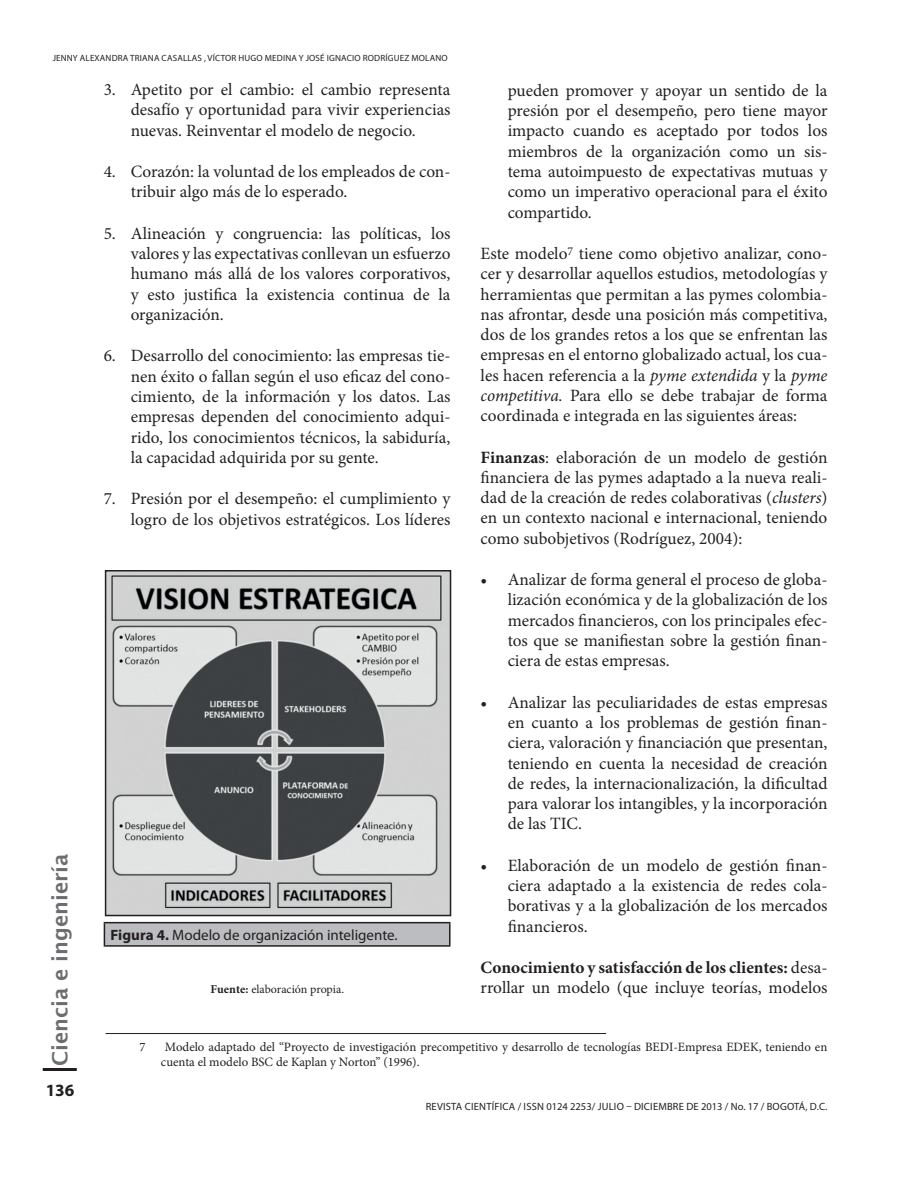
<style>
.page{position:relative;width:910px;height:1186px;background:#fff}
.page>*{position:absolute;margin:0;border:0;box-sizing:border-box;transform-origin:0 0}
.t1{font:600 21px "Lucida Sans";color:#6c6d70}
.TEXTO11{font:17.25px/20.2px "Minion Pro";color:#231f20;text-align:justify}
.t2{font:700 17.25px "Myriad Pro";color:#231f20}
._5TC{font:15px "Myriad Pro";color:#231f20}
.NOTA2{font:12.75px/15px "Minion Pro";color:#231f20}
.fuente_figura{font:12px "Minion Pro";letter-spacing:-.005em;color:#231f20}
.t3{font:10.5px "Myriad Pro";letter-spacing:.02em;color:#231f20}
.t4{font:9px "Myriad Pro";letter-spacing:.02em;color:#231f20}
.s1{font-weight:700}
.s2{font-style:italic}
</style>
<div class="page">
<div style="left:43px;top:1068px;width:34px;height:3px;border:2px solid #231f20"></div>
<img style="left:108px;top:573px;width:340px;height:340px">
<div style="left:105px;top:570px;width:346px;height:346px;border:2px solid #231f20"></div>
<div style="left:104px;top:922px;width:345px;height:24px;background:#bcbdc0"></div>
<hr style="left:104px;top:922px;width:346px;height:1px;background:#231f20">
<svg style="left:104px;top:923px;width:1px;height:22px"></svg>
<svg style="left:449px;top:923px;width:1px;height:22px"></svg>
<hr style="left:104px;top:945px;width:346px;height:1px;background:#231f20">
<hr style="left:105px;top:1033px;width:501px;height:1px;background:#231f20">
<p class="t4" style="left:53px;top:53px;width:396px">JENNY ALEXANDRA TRIANA CASALLAS , VÍCTOR HUGO MEDINA Y JOSÉ IGNACIO RODRÍGUEZ MOLANO</p>
<p class="t1" style="left:48px;top:1065px;width:214px;rotate:-90deg">Ciencia e ingeniería</p>
<p class="t2" style="left:46px;top:1078px;width:30px">136</p>
<p class="TEXTO11" style="left:131px;top:80px;width:321px;text-indent:-27px">3. Apetito por el cambio: el cambio representa desafío y oportunidad para vivir experiencias nuevas. Reinventar el modelo de negocio.</p>
<p class="TEXTO11" style="left:131px;top:162px;width:321px;text-indent:-27px">4. Corazón: la voluntad de los empleados de con&shy;tribuir algo más de lo esperado.</p>
<p class="TEXTO11" style="left:131px;top:223px;width:321px;text-indent:-27px">5. Alineación y congruencia: las políticas, los valores y las expectativas conllevan un esfuerzo humano más allá de los valores corporativos, y esto justifica la existencia continua de la organización.</p>
<p class="TEXTO11" style="left:131px;top:346px;width:321px;text-indent:-27px">6. Desarrollo del conocimiento: las empresas tie&shy;nen éxito o fallan según el uso eficaz del cono&shy;cimiento, de la información y los datos. Las empresas dependen del conocimiento adqui&shy;rido, los conocimientos técnicos, la sabiduría, la capacidad adquirida por su gente.</p>
<p class="TEXTO11" style="left:104px;top:489px;width:348px;text-align:right">7. Presión por el desempeño: el cumplimiento y logro de los objetivos estratégicos. Los líderes</p>
<p class="_5TC" style="left:110px;top:925px;width:289px"><span class="s1">Figura 4.</span> Modelo de organización inteligente.</p>
<p class="fuente_figura" style="left:210px;top:980px;width:135px"><span class="s1">Fuente:</span> elaboración propia.</p>
<p class="TEXTO11" style="left:507px;top:80px;width:321px">pueden promover y apoyar un sentido de la presión por el desempeño, pero tiene mayor impacto cuando es aceptado por todos los miembros de la organización como un sis&shy;tema autoimpuesto de expectativas mutuas y como un imperativo operacional para el éxito compartido.</p>
<p class="TEXTO11" style="left:480px;top:243px;width:348px">Este modelo<sup>7</sup> tiene como objetivo analizar, cono&shy;cer y desarrollar aquellos estudios, metodologías y herramientas que permitan a las pymes colombia&shy;nas afrontar, desde una posición más competitiva, dos de los grandes retos a los que se enfrentan las empresas en el entorno globalizado actual, los cua&shy;les hacen referencia a la <span class="s2">pyme extendida</span> y la <span class="s2">pyme competitiva.</span> Para ello se debe trabajar de forma coordinada e integrada en las siguientes áreas:</p>
<p class="TEXTO11" style="left:480px;top:447px;width:348px"><span class="s1">Finanzas</span>: elaboración de un modelo de gestión financiera de las pymes adaptado a la nueva reali&shy;dad de la creación de redes colaborativas (<span class="s2">clusters</span>) en un contexto nacional e internacional, teniendo como subobjetivos (Rodríguez, 2004):</p>
<p class="TEXTO11" style="left:507px;top:569px;width:321px;text-indent:-27px">• Analizar de forma general el proceso de globa&shy;lización económica y de la globalización de los mercados financieros, con los principales efec&shy;tos que se manifiestan sobre la gestión finan&shy;ciera de estas empresas.</p>
<p class="TEXTO11" style="left:507px;top:692px;width:321px;text-indent:-27px">• Analizar las peculiaridades de estas empresas en cuanto a los problemas de gestión finan&shy;ciera, valoración y financiación que presentan, teniendo en cuenta la necesidad de creación de redes, la internacionalización, la dificultad para valorar los intangibles, y la incorporación de las TIC.</p>
<p class="TEXTO11" style="left:507px;top:855px;width:321px;text-indent:-27px">• Elaboración de un modelo de gestión finan&shy;ciera adaptado a la existencia de redes cola&shy;borativas y a la globalización de los mercados financieros.</p>
<p class="TEXTO11" style="left:480px;top:957px;width:348px"><span class="s1">Conocimiento y satisfacción de los clientes:</span> desa&shy;rrollar un modelo (que incluye teorías, modelos</p>
<p class="NOTA2" style="left:139px;top:1039px;width:8px">7</p>
<p class="NOTA2" style="left:161px;top:1039px;width:667px;text-indent:4px">Modelo adaptado del “Proyecto de investigación precompetitivo y desarrollo de tecnologías BEDI-Empresa EDEK, teniendo en cuenta el modelo BSC de Kaplan y Norton” (1996).</p>
<p class="t3" style="left:425px;top:1100px;width:403px">REVISTA CIENTÍFICA / ISSN 0124 2253/ JULIO – DICIEMBRE DE 2013 / No. 17 / BOGOTÁ, D.C.</p>
</div>
